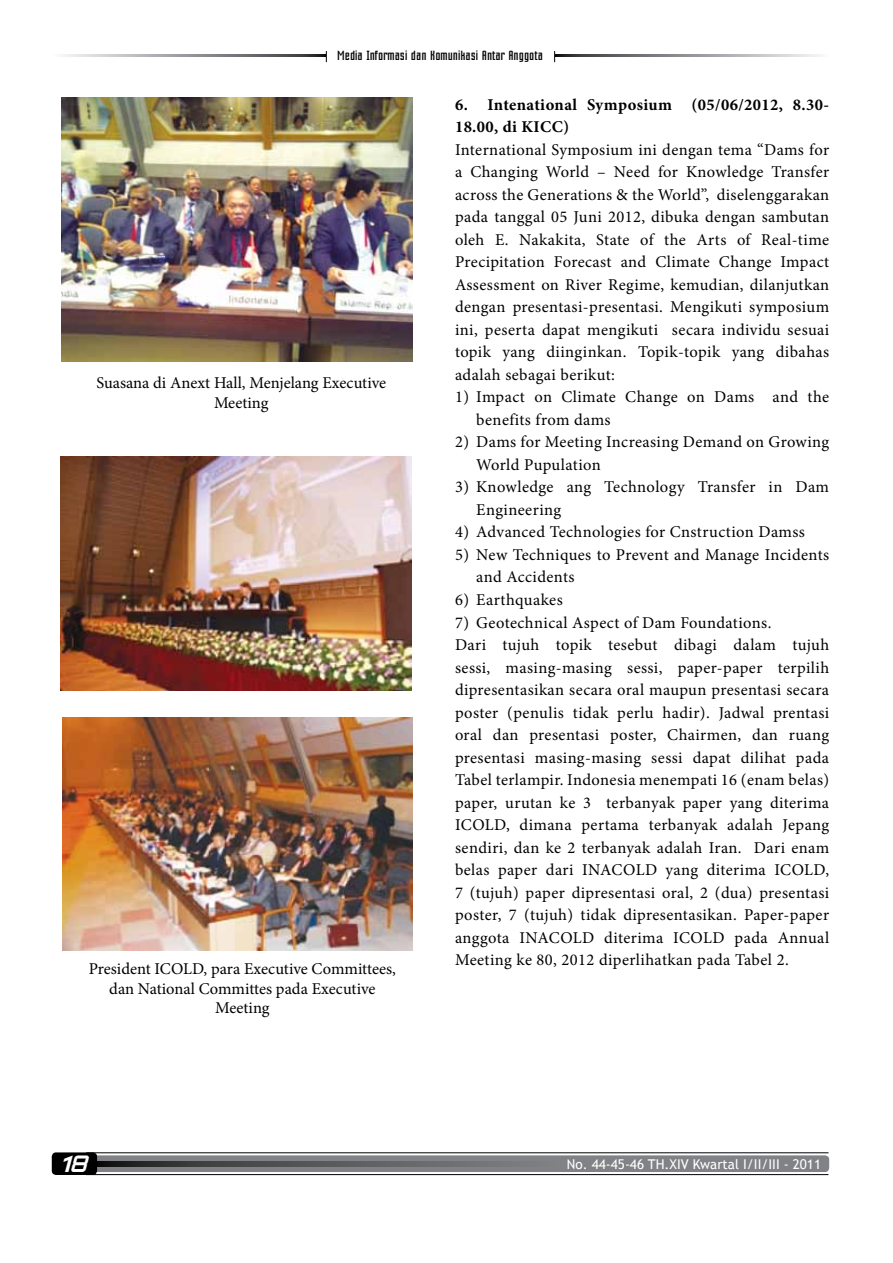
<style>
.page{position:relative;width:893px;height:1263px;background:#fff}
.page>*{position:absolute;margin:0;border:0;box-sizing:border-box;transform-origin:0 0}
.t1{font:italic 24px "Adventure Subtitles Normal";color:#fff}
.t2{font:16.5px/22.5px "Minion Pro";letter-spacing:.02em;color:#000}
.t3{font:16.5px/19.8px "Minion Pro";color:#000;text-align:center}
.t4{font:700 16.5px/22.5px "Minion Pro";letter-spacing:.025em;color:#000}
.t5{font:13.5px "Vixar ASCI";color:#000;scale:1.25 1}
.t6{font:13.5px "Trebuchet MS";color:#fff}
</style>
<div class="page">
<hr style="left:86px;top:1152px;width:742px;height:1px;background:#000">
<hr style="left:86px;top:1174px;width:742px;height:1px;background:#000">
<div style="left:84px;top:1155px;width:745px;height:17px;background:#808285;border-radius:4px"></div>
<svg style="left:97px;top:1161px;width:400px;height:5px;background:#4d4e50"></svg>
<div style="left:52px;top:1152px;width:45px;height:23px;background:#000;border-radius:4px"></div>
<svg style="left:62px;top:54px;width:264px;height:3px"></svg>
<svg style="left:555px;top:54px;width:265px;height:3px"></svg>
<img style="left:62px;top:98px;width:350px;height:263px">
<img style="left:61px;top:457px;width:350px;height:233px">
<img style="left:62px;top:717px;width:350px;height:234px">
<p class="t5" style="left:337px;top:49px;width:166px">Media Informasi dan Komunikasi Antar Anggota</p>
<p class="t3" style="left:96px;top:373px;width:291px">Suasana di Anext Hall, Menjelang Executive<br>Meeting</p>
<p class="t3" style="left:89px;top:959px;width:309px">President ICOLD, para Executive Committees, dan National Committes pada Executive<br>Meeting</p>
<p class="t4" style="left:455px;top:93px;width:376px">6. Intenational Symposium (05/06/2012, 8.30-<br>18.00, di KICC)</p>
<p class="t2" style="left:455px;top:138px;width:376px;text-align:justify">International Symposium ini dengan tema “Dams for a Changing World – Need for Knowledge Transfer across the Generations &amp; the World”, diselenggarakan pada tanggal 05 Juni 2012, dibuka dengan sambutan oleh E. Nakakita, State of the Arts of Real-time Precipitation Forecast and Climate Change Impact Assessment on River Regime, kemudian, dilanjutkan dengan presentasi-presentasi. Mengikuti symposium ini, peserta dapat mengikuti secara individu sesuai topik yang diinginkan. Topik-topik yang dibahas adalah sebagai berikut:</p>
<p class="t2" style="left:476px;top:386px;width:354px;text-indent:-21px">1) Impact on Climate Change on Dams and the benefits from dams</p>
<p class="t2" style="left:476px;top:431px;width:354px;text-indent:-21px">2) Dams for Meeting Increasing Demand on Growing<br>World Pupulation</p>
<p class="t2" style="left:476px;top:476px;width:354px;text-indent:-21px">3) Knowledge ang Technology Transfer in Dam<br>Engineering</p>
<p class="t2" style="left:455px;top:521px;width:351px">4) Advanced Technologies for Cnstruction Damss</p>
<p class="t2" style="left:476px;top:543px;width:354px;text-indent:-21px">5) New Techniques to Prevent and Manage Incidents and Accidents</p>
<p class="t2" style="left:455px;top:588px;width:109px">6) Earthquakes</p>
<p class="t2" style="left:455px;top:611px;width:376px">7) Geotechnical Aspect of Dam Foundations.<br>Dari tujuh topik tesebut dibagi dalam tujuh sessi, masing-masing sessi, paper-paper terpilih dipresentasikan secara oral maupun presentasi secara poster (penulis tidak perlu hadir). Jadwal prentasi oral dan presentasi poster, Chairmen, dan ruang presentasi masing-masing sessi dapat dilihat pada Tabel terlampir. Indonesia menempati 16 (enam belas) paper, urutan ke 3 terbanyak paper yang diterima ICOLD, dimana pertama terbanyak adalah Jepang sendiri, dan ke 2 terbanyak adalah Iran. Dari enam belas paper dari INACOLD yang diterima ICOLD, 7 (tujuh) paper dipresentasi oral, 2 (dua) presentasi poster, 7 (tujuh) tidak dipresentasikan. Paper-paper anggota INACOLD diterima ICOLD pada Annual Meeting ke 80, 2012 diperlihatkan pada Tabel 2.</p>
<h1 class="t1" style="left:61px;top:1155px;width:34px">18</h1>
<p class="t6" style="left:567px;top:1156px;width:256px">No. 44-45-46 TH.XIV Kwartal I/II/III - 2011</p>
</div>
